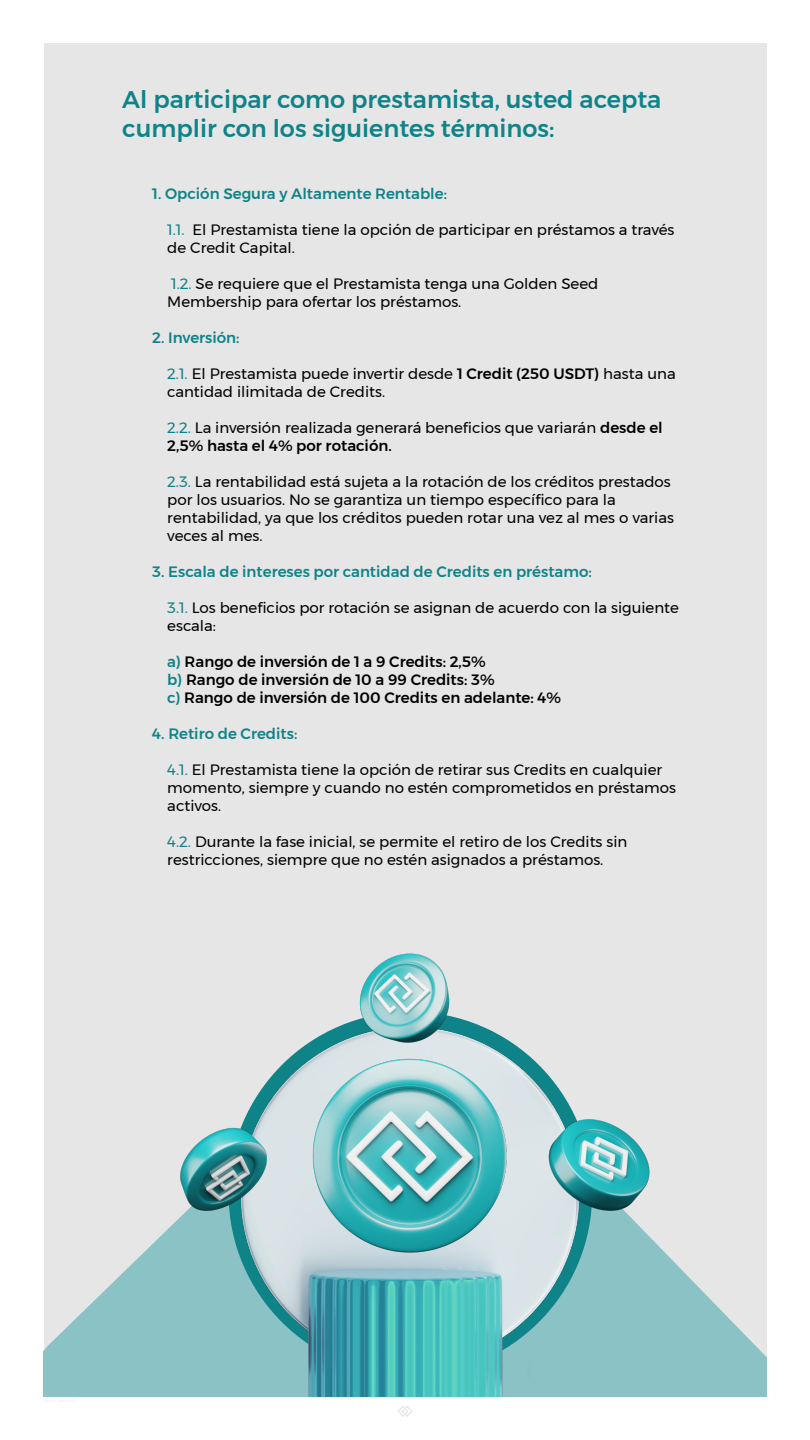
<style>
.page{position:relative;width:810px;height:1440px;background:#fff}
.page>*{position:absolute;margin:0;border:0;box-sizing:border-box;transform-origin:0 0}
.t1{font:500 24px/28.8px "Montserrat";color:#0e8388}
.t2{font:15px/18px "Montserrat";color:#000}
.t3{font:500 15px "Montserrat";color:#0e8388}
.t4{font:500 15px/18px "Montserrat";color:#000}
.s1{color:#0e8388}
.s2{font-weight:500}
</style>
<div class="page">
<div style="left:44px;top:44px;width:722px;height:1352px;background:#e6e6e6"></div>
<svg style="left:44px;top:1248px;width:722px;height:148px;fill:#8bc2c5"></svg>
<img style="left:148px;top:1017px;width:514px;height:379px">
<img style="left:357px;top:953px;width:99px;height:93px">
<img style="left:546px;top:1108px;width:108px;height:108px">
<img style="left:168px;top:1114px;width:107px;height:108px">
<img style="left:306px;top:1051px;width:209px;height:209px">
<svg style="left:397px;top:1406px;width:16px;height:11px"></svg>
<h1 class="t1" style="left:122px;top:85px;width:541px">Al participar como prestamista, usted acepta cumplir con los siguientes términos:</h1>
<p class="t3" style="left:152px;top:182px;width:296px">1. Opción Segura y Altamente Rentable:</p>
<p class="t2" style="left:167px;top:221px;width:509px"><span class="s1">1.1.</span> El Prestamista tiene la opción de participar en préstamos a través de Credit Capital.</p>
<p class="t2" style="left:167px;top:275px;width:433px"><span class="s1">1.2.</span> Se requiere que el Prestamista tenga una Golden Seed<br>Membership para ofertar los préstamos.</p>
<p class="t3" style="left:152px;top:326px;width:89px">2. Inversión:</p>
<p class="t2" style="left:167px;top:365px;width:510px"><span class="s1">2.1.</span> El Prestamista puede invertir desde <span class="s2">1 Credit (250 USDT)</span> hasta una cantidad ilimitada de Credits.</p>
<p class="t2" style="left:167px;top:419px;width:497px"><span class="s1">2.2.</span> La inversión realizada generará beneficios que variarán <span class="s2">desde el<br>2,5% hasta el 4% por rotación.</span></p>
<p class="t2" style="left:167px;top:473px;width:508px"><span class="s1">2.3.</span> La rentabilidad está sujeta a la rotación de los créditos prestados por los usuarios. No se garantiza un tiempo específico para la rentabilidad, ya que los créditos pueden rotar una vez al mes o varias veces al mes.</p>
<p class="t3" style="left:152px;top:560px;width:441px">3. Escala de intereses por cantidad de Credits en préstamo:</p>
<p class="t2" style="left:167px;top:599px;width:513px"><span class="s1">3.1.</span> Los beneficios por rotación se asignan de acuerdo con la siguiente escala:</p>
<p class="t4" style="left:167px;top:653px;width:395px"><span class="s1">a)</span> Rango de inversión de 1 a 9 Credits: 2,5%<br><span class="s1">b)</span> Rango de inversión de 10 a 99 Credits: 3%<br><span class="s1">c)</span> Rango de inversión de 100 Credits en adelante: 4%</p>
<p class="t3" style="left:152px;top:722px;width:147px">4. Retiro de Credits:</p>
<p class="t2" style="left:167px;top:761px;width:510px"><span class="s1">4.1.</span> El Prestamista tiene la opción de retirar sus Credits en cualquier momento, siempre y cuando no estén comprometidos en préstamos activos.</p>
<p class="t2" style="left:167px;top:833px;width:462px"><span class="s1">4.2.</span> Durante la fase inicial, se permite el retiro de los Credits sin restricciones, siempre que no estén asignados a préstamos.</p>
</div>
